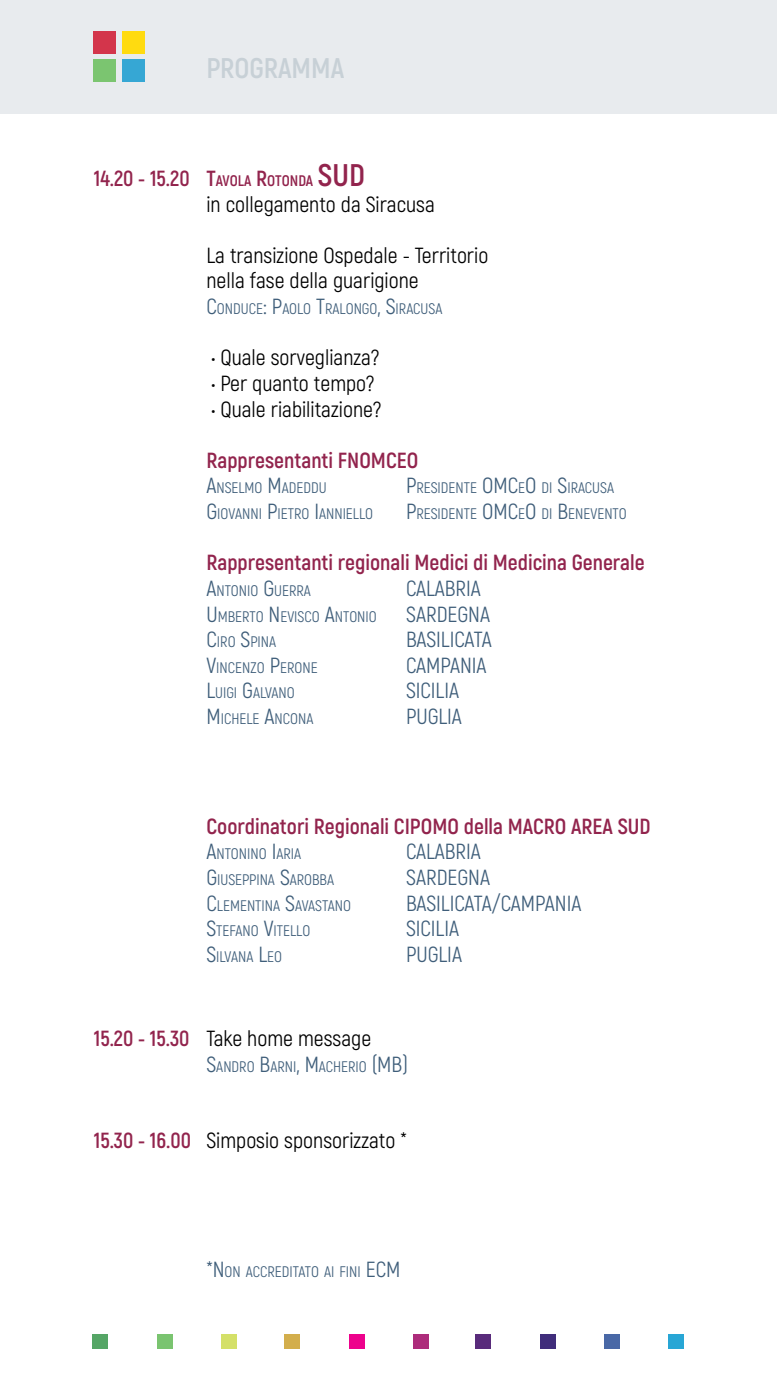
<style>
.page{position:relative;width:777px;height:1380px;background:#fff}
.page>*{position:absolute;margin:0;border:0;box-sizing:border-box;transform-origin:0 0}
.t1{font:700 28.44px "Akrobat";color:#c7d0d6}
.t2{font:21.88px/25.6px "Akrobat";color:#000001}
.t3{font:700 21.88px "Akrobat";color:#92244d}
.t4{font:21.88px "Akrobat";color:#3f5e7a}
.t5{font:15.31px/25.6px "Akrobat";color:#3f5e7a}
.s1{font-weight:700;color:#92244d}
.s2{font-weight:700;font-size:15.31px;color:#92244d}
.s3{font-weight:700;font-size:31.25px;color:#92244d}
.s4{font-size:21.88px}
.s5{color:#3f5e7a}
</style>
<div class="page">
<div style="left:0;top:0;width:776px;height:114px;background:#e8ebee"></div>
<div style="left:122px;top:60px;width:22px;height:22px;background:#36a7d4"></div>
<div style="left:122px;top:31px;width:22px;height:22px;background:#ffdb10"></div>
<div style="left:94px;top:31px;width:22px;height:22px;background:#d3354b"></div>
<div style="left:94px;top:60px;width:22px;height:22px;background:#7bc570"></div>
<div style="left:92px;top:1334px;width:15px;height:15px;background:#55a666"></div>
<div style="left:157px;top:1334px;width:16px;height:15px;background:#7ac470"></div>
<div style="left:221px;top:1334px;width:16px;height:15px;background:#d4e068"></div>
<div style="left:284px;top:1334px;width:15px;height:15px;background:#d3ae4c"></div>
<div style="left:349px;top:1334px;width:15px;height:15px;background:#ed028c"></div>
<div style="left:413px;top:1334px;width:15px;height:15px;background:#ad2c7b"></div>
<div style="left:475px;top:1334px;width:15px;height:15px;background:#592b7b"></div>
<div style="left:540px;top:1334px;width:15px;height:15px;background:#402d7b"></div>
<div style="left:604px;top:1334px;width:15px;height:15px;background:#4968a6"></div>
<div style="left:667px;top:1334px;width:16px;height:15px;background:#28a6d5"></div>
<h1 class="t1" style="left:206px;top:50px;width:139px">PROGRAMMA</h1>
<h2 class="t2" style="left:206px;top:166px;width:230px;text-indent:-113px"><span class="s1">14.20 - 15.20 T</span><span class="s2">AVOLA</span> <span class="s1">R</span><span class="s2">OTONDA</span> <span class="s3">SUD<br></span>in collegamento da Siracusa</h2>
<h2 class="t2" style="left:206px;top:242px;width:283px">La transizione Ospedale - Territorio nella fase della guarigione</h2>
<p class="t5" style="left:206px;top:296px;width:237px"><span class="s4">C</span>ONDUCE<span class="s4">: P</span>AOLO <span class="s4">T</span>RALONGO<span class="s4">, S</span>IRACUSA</p>
<h2 class="t2" style="left:211px;top:345px;width:169px">• Quale sorveglianza?</h2>
<h2 class="t2" style="left:211px;top:370px;width:164px">• Per quanto tempo?</h2>
<h2 class="t2" style="left:211px;top:396px;width:171px">• Quale riabilitazione?</h2>
<h2 class="t3" style="left:206px;top:447px;width:213px">Rappresentanti FNOMCEO</h2>
<h2 class="t4" style="left:94px;top:473px;width:63px">A</h2>
<p class="t5" style="left:216px;top:475px;width:112px">NSELMO <span class="s4">M</span>ADEDDU</p>
<p class="t5" style="left:406px;top:475px;width:209px"><span class="s4">P</span>RESIDENTE <span class="s4">OMC</span>E<span class="s4">O</span> DI <span class="s4">S</span>IRACUSA</p>
<h2 class="t4" style="left:94px;top:498px;width:63px">G</h2>
<p class="t5" style="left:217px;top:501px;width:156px">IOVANNI <span class="s4">P</span>IETRO <span class="s4">I</span>ANNIELLO</p>
<p class="t5" style="left:406px;top:501px;width:220px"><span class="s4">P</span>RESIDENTE <span class="s4">OMC</span>E<span class="s4">O</span> DI <span class="s4">B</span>ENEVENTO</p>
<h2 class="t3" style="left:206px;top:549px;width:439px">Rappresentanti regionali Medici di Medicina Generale</h2>
<h2 class="t4" style="left:94px;top:575px;width:63px">A</h2>
<p class="t5" style="left:216px;top:578px;width:96px">NTONIO <span class="s4">G</span>UERRA</p>
<h2 class="t4" style="left:406px;top:575px;width:21px">CALABR</h2>
<h2 class="t4" style="left:466px;top:575px;width:16px">IA</h2>
<h2 class="t4" style="left:94px;top:601px;width:63px">U</h2>
<p class="t5" style="left:206px;top:603px;width:184px;text-indent:11px">MBERTO <span class="s4">N</span> EVISCO <span class="s4">A</span>NTONIO <span class="s4">SARDEGNA<br>C</span>IRO <span class="s4">S</span>PINA</p>
<h2 class="t4" style="left:406px;top:626px;width:69px">BASILICATA</h2>
<h2 class="t4" style="left:94px;top:652px;width:63px">V</h2>
<p class="t5" style="left:216px;top:655px;width:103px">INCENZO <span class="s4">P</span>ERONE</p>
<h2 class="t4" style="left:406px;top:652px;width:82px">CAMPAN IA</h2>
<h2 class="t4" style="left:94px;top:678px;width:62px">L</h2>
<p class="t5" style="left:215px;top:680px;width:141px">UIGI <span class="s4">G</span>ALVANO <span class="s4">S</span></p>
<h2 class="t4" style="left:415px;top:678px;width:40px">ICILIA</h2>
<p class="t5" style="left:206px;top:706px;width:108px"><span class="s4">M</span>ICHELE <span class="s4">A</span>NCONA</p>
<h2 class="t4" style="left:406px;top:703px;width:57px">PUGLIA</h2>
<h2 class="t3" style="left:206px;top:813px;width:445px">Coordinatori Regionali CIPOMO della MACRO AREA SUD</h2>
<h2 class="t4" style="left:94px;top:839px;width:63px">A</h2>
<p class="t5" style="left:216px;top:841px;width:86px">NTONINO <span class="s4">I</span>ARIA</p>
<h2 class="t4" style="left:406px;top:839px;width:21px">CALABR</h2>
<h2 class="t4" style="left:466px;top:839px;width:16px">IA</h2>
<h2 class="t4" style="left:94px;top:864px;width:63px">G</h2>
<p class="t5" style="left:206px;top:867px;width:167px;text-indent:11px">IUSEPPI NA <span class="s4">S</span>AROBBA <span class="s4">SARDEGNA<br>C</span>LEMENTINA <span class="s4">S</span>AVASTANO <span class="s4">BAS</span></p>
<h2 class="t4" style="left:436px;top:890px;width:146px">ILICATA/CAMPAN IA</h2>
<h2 class="t4" style="left:94px;top:916px;width:62px">S</h2>
<p class="t5" style="left:216px;top:918px;width:148px">TEFANO <span class="s4">V</span>ITELLO <span class="s4">S</span></p>
<h2 class="t4" style="left:415px;top:916px;width:45px">ICILIA</h2>
<h2 class="t4" style="left:94px;top:941px;width:62px">S</h2>
<p class="t5" style="left:216px;top:944px;width:66px">ILVANA <span class="s4">L</span>EO</p>
<h2 class="t4" style="left:406px;top:941px;width:57px">PUGLIA</h2>
<h2 class="t2" style="left:94px;top:1026px;width:279px"><span class="s1">15.20 - 15.30</span> Take home message<br><span class="s5">S</span></h2>
<p class="t5" style="left:216px;top:1053px;width:193px">ANDRO <span class="s4">B</span>ARNI<span class="s4">, M</span>ACHERIO <span class="s4">(MB)</span></p>
<h2 class="t2" style="left:94px;top:1128px;width:314px"><span class="s1">15.30 - 16.00</span> Simposio sponsorizzato *</h2>
<p class="t5" style="left:206px;top:1258px;width:195px"><span class="s4">*N</span> ON ACCREDITATO AI FI NI <span class="s4">ECM</span></p>
</div>
